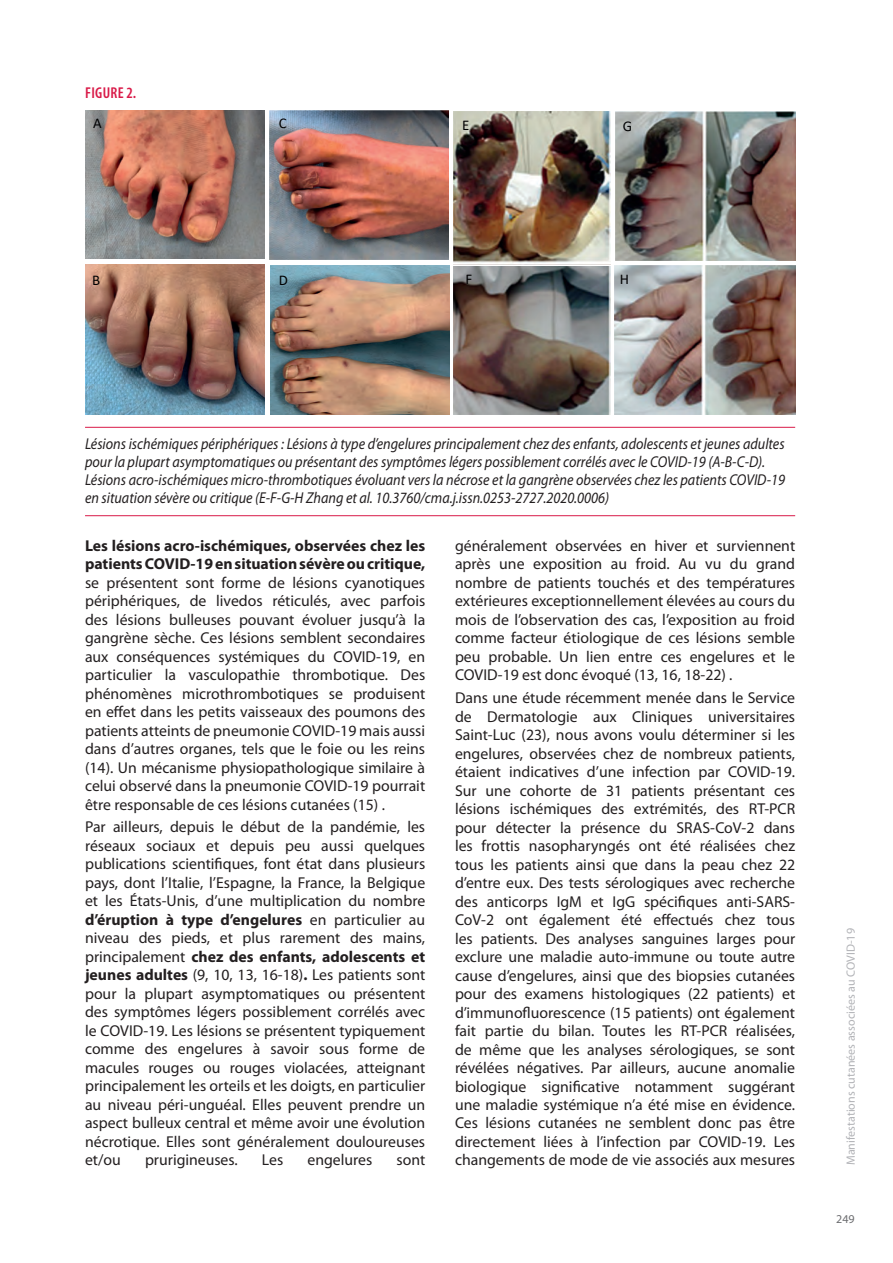
<style>
.page{position:relative;width:893px;height:1263px;background:#fff}
.page>*{position:absolute;margin:0;border:0;box-sizing:border-box;transform-origin:0 0}
.t1{font:15.75px/18.5px "Myriad Pro";color:#231f20;text-align:justify}
.t2{font:italic 15.75px/18px "Myriad Pro";color:#231f20;scale:.9 1}
.t3{font:700 15.75px/18.5px "Myriad Pro";color:#231f20}
.t4{font:600 condensed 15.75px "Myriad Pro";letter-spacing:.02em;color:#d91a48}
.t5{font:14.85px "Calibri";color:#000001}
.t6{font:12px "Myriad Pro";color:#b2b3b7}
.t7{font:12px "Myriad Pro";color:#6c6d70}
.s1{font-weight:700}
</style>
<div class="page">
<img style="left:85px;top:264px;width:179px;height:151px">
<img style="left:454px;top:111px;width:156px;height:152px">
<img style="left:614px;top:266px;width:181px;height:148px">
<img style="left:454px;top:266px;width:156px;height:148px">
<img style="left:615px;top:112px;width:180px;height:149px">
<img style="left:270px;top:265px;width:180px;height:149px">
<img style="left:270px;top:110px;width:179px;height:149px">
<img style="left:85px;top:110px;width:179px;height:149px">
<hr style="left:85px;top:427px;width:710px;height:1px;background:#d91a48">
<hr style="left:85px;top:515px;width:710px;height:1px;background:#d91a48">
<p class="t4" style="left:85px;top:84px;width:53px">FIGURE 2.</p>
<p class="t5" style="left:93px;top:113px;width:10px">A</p>
<p class="t5" style="left:279px;top:113px;width:9px">C</p>
<p class="t5" style="left:462px;top:115px;width:9px">E</p>
<p class="t5" style="left:623px;top:116px;width:11px">G</p>
<p class="t5" style="left:92px;top:270px;width:10px">B</p>
<p class="t5" style="left:279px;top:270px;width:11px">D</p>
<p class="t5" style="left:465px;top:269px;width:8px">F</p>
<p class="t5" style="left:620px;top:269px;width:11px">H</p>
<p class="t2" style="left:85px;top:435px;width:779px">Lésions ischémiques périphériques : Lésions à type d’engelures principalement chez des enfants, adolescents et jeunes adultes pour la plupart asymptomatiques ou présentant des symptômes légers possiblement corrélés avec le COVID-19 (A-B-C-D).<br>Lésions acro-ischémiques micro-thrombotiques évoluant vers la nécrose et la gangrène observées chez les patients COVID-19 en situation sévère ou critique (E-F-G-H Zhang et al. 10.3760/cma.j.issn.0253-2727.2020.0006)</p>
<p class="t3" style="left:85px;top:536px;width:342px">Les lésions acro-ischémiques, observées chez les patients COVID-19 en situation sévère ou critique,</p>
<p class="t1" style="left:85px;top:574px;width:342px">se présentent sont forme de lésions cyanotiques périphériques, de livedos réticulés, avec parfois des lésions bulleuses pouvant évoluer jusqu’à la gangrène sèche. Ces lésions semblent secondaires aux conséquences systémiques du COVID-19, en particulier la vasculopathie thrombotique. Des phénomènes microthrombotiques se produisent en effet dans les petits vaisseaux des poumons des patients atteints de pneumonie COVID-19 mais aussi dans d’autres organes, tels que le foie ou les reins (14). Un mécanisme physiopathologique similaire à celui observé dans la pneumonie COVID-19 pourrait être responsable de ces lésions cutanées (15) .</p>
<p class="t1" style="left:85px;top:818px;width:342px">Par ailleurs, depuis le début de la pandémie, les réseaux sociaux et depuis peu aussi quelques publications scientifiques, font état dans plusieurs pays, dont l’Italie, l’Espagne, la France, la Belgique et les États-Unis, d’une multiplication du nombre <span class="s1">d’éruption à type d’engelures</span> en particulier au niveau des pieds, et plus rarement des mains, principalement <span class="s1">chez des enfants, adolescents et jeunes adultes</span> (9, 10, 13, 16-18)<span class="s1">.</span> Les patients sont pour la plupart asymptomatiques ou présentent des symptômes légers possiblement corrélés avec le COVID-19. Les lésions se présentent typiquement comme des engelures à savoir sous forme de macules rouges ou rouges violacées, atteignant principalement les orteils et les doigts, en particulier au niveau péri-unguéal. Elles peuvent prendre un aspect bulleux central et même avoir une évolution nécrotique. Elles sont généralement douloureuses et/ou</p>
<p class="t1" style="left:145px;top:1151px;width:94px">prurigineuses.</p>
<p class="t1" style="left:262px;top:1151px;width:23px">Les</p>
<p class="t1" style="left:307px;top:1151px;width:66px">engelures</p>
<p class="t1" style="left:396px;top:1151px;width:30px">sont</p>
<p class="t1" style="left:455px;top:537px;width:342px">généralement observées en hiver et surviennent après une exposition au froid. Au vu du grand nombre de patients touchés et des températures extérieures exceptionnellement élevées au cours du mois de l’observation des cas, l’exposition au froid comme facteur étiologique de ces lésions semble peu probable. Un lien entre ces engelures et le COVID-19 est donc évoqué (13, 16, 18-22) .</p>
<p class="t1" style="left:455px;top:689px;width:342px">Dans une étude récemment menée dans le Service de Dermatologie aux Cliniques universitaires Saint-Luc (23), nous avons voulu déterminer si les engelures, observées chez de nombreux patients, étaient indicatives d’une infection par COVID-19.<br>Sur une cohorte de 31 patients présentant ces lésions ischémiques des extrémités, des RT-PCR pour détecter la présence du SRAS-CoV-2 dans les frottis nasopharyngés ont été réalisées chez tous les patients ainsi que dans la peau chez 22 d’entre eux. Des tests sérologiques avec recherche des anticorps IgM et IgG spécifiques anti-SARS-CoV-2 ont également été effectués chez tous les patients. Des analyses sanguines larges pour exclure une maladie auto-immune ou toute autre cause d’engelures, ainsi que des biopsies cutanées pour des examens histologiques (22 patients) et d’immunofluorescence (15 patients) ont également fait partie du bilan. Toutes les RT-PCR réalisées, de même que les analyses sérologiques, se sont révélées négatives. Par ailleurs, aucune anomalie biologique significative notamment suggérant une maladie systémique n’a été mise en évidence.<br>Ces lésions cutanées ne semblent donc pas être directement liées à l’infection par COVID-19. Les changements de mode de vie associés aux mesures</p>
<p class="t6" style="left:844px;top:1165px;width:238px;rotate:-90deg">Manifestations cutanées associées au COVID-19</p>
<p class="t7" style="left:836px;top:1212px;width:20px">249</p>
</div>
